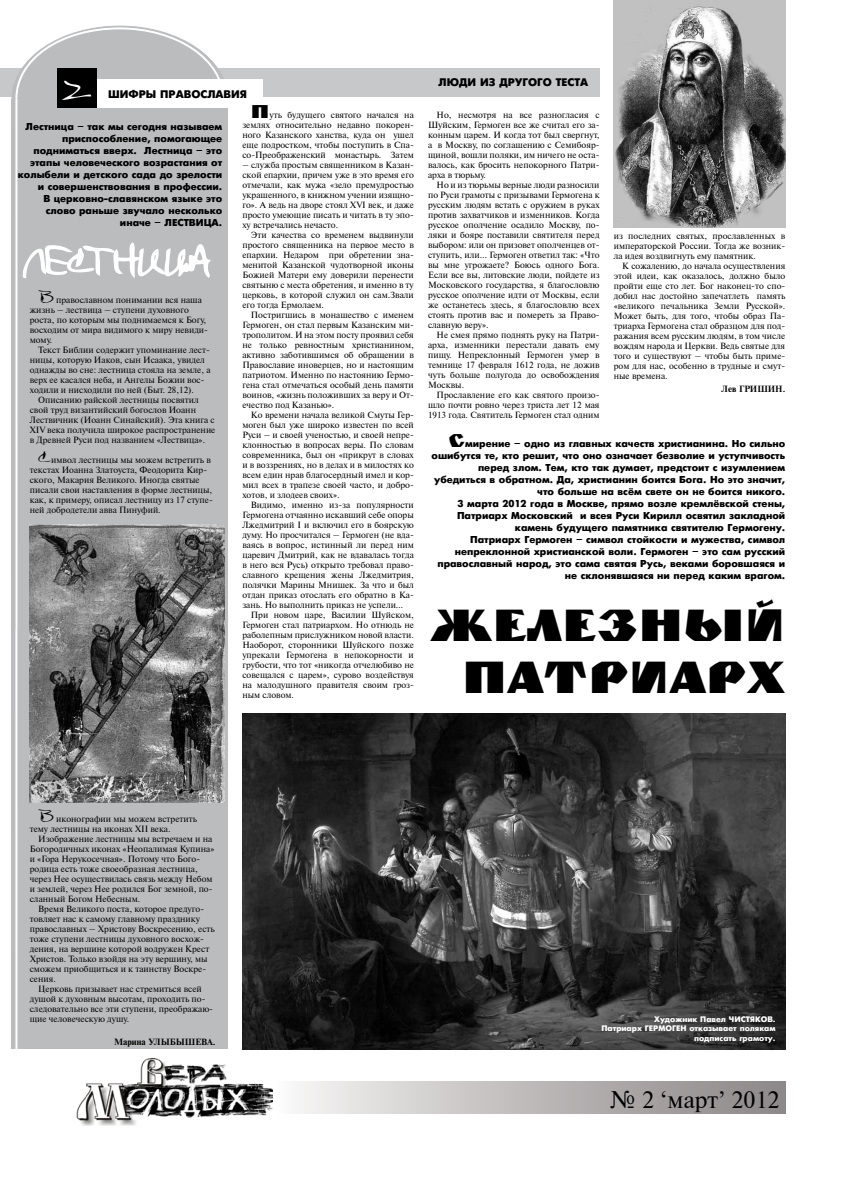
<style>
.page{position:relative;width:842px;height:1191px;background:#fff}
.page>*{position:absolute;margin:0;border:0;box-sizing:border-box;transform-origin:0 0}
.t1{font:43.6px/52.3px "Granit CTT";color:#000;text-align:right}
.t2{font:36px "Scrawl";color:#fff}
.t3{font:24px "Newton CTT";color:#000}
.t4{font:700 11px "Futuris";letter-spacing:.04em;color:#000}
.t5{font:700 11px "Futuris";color:#000}
.t6{font:700 10px/12px "Futuris";color:#000;text-align:right}
.t7{font:9px/10px "Newton CTT";color:#000;text-align:justify}
.t8{font:700 9px "Newton CTT";color:#000}
.t9{font:700 8px/9.6px "Futuris";color:#fff;text-align:right}
.s1{font-family:"Granit CTT";font-size:18px}
.s2{font-family:"Scrawl";font-size:18px}
.s3{font-family:"Granit CTT";font-weight:400;font-size:18px}
</style>
<div class="page">
<img style="left:77px;top:1058px;width:196px;height:67px">
<div style="left:274px;top:1081px;width:511px;height:32px;background:linear-gradient(to right,#f7f6f5,#898384)"></div>
<div style="left:0;top:68px;width:600px;height:28px;background:#c7c8ca"></div>
<div style="left:11px;top:99px;width:217px;height:532px;background:#babcbe"></div>
<svg style="left:11px;top:25px;width:212px;height:74px"></svg>
<hr style="left:15px;top:98px;width:3px;height:531px;background:#fff">
<div style="left:57px;top:79px;width:205px;height:29px;background:#fff"></div>
<div style="left:11px;top:631px;width:217px;height:418px;background:#babcbe"></div>
<div style="left:57px;top:68px;width:39px;height:40px;background:#000"></div>
<img style="left:242px;top:713px;width:543px;height:336px">
<img style="left:614px;top:0;width:171px;height:227px">
<hr style="left:15px;top:629px;width:2px;height:530px;background:#fff">
<img style="left:30px;top:524px;width:194px;height:278px">
<svg style="left:22px;top:242px;width:189px;height:37px"></svg>
<h2 class="t2" style="left:61px;top:66px;width:32px">2</h2>
<p class="t5" style="left:108px;top:88px;width:61px">шифры право</p>
<p class="t5" style="left:200px;top:88px;width:16px">славия</p>
<p class="t7" style="left:242px;top:110px;width:173px;text-indent:9px"><span class="s1">П</span>уть будущего святого начался на землях относительно недавно покорен&shy;ного Казанского ханства, куда он ушел еще подростком, чтобы поступить в Спа&shy;со-Преображенский монастырь. Затем</p>
<p class="t7" style="left:242px;top:160px;width:173px">– служба простым священником в Казан&shy;ской епархии, причем уже в это время его отмечали, как мужа «зело премудростью украшенного, в книжном учении изящно&shy;го». А ведь на дворе стоял XVI век, и даже просто умеющие писать и читать в ту эпо&shy;ху встречались нечасто.</p>
<p class="t7" style="left:242px;top:230px;width:173px;text-indent:9px">Эти качества со временем выдвинули простого священника на первое место в епархии. Недаром при обретении зна&shy;менитой Казанской чудотворной иконы Божией Матери ему доверили перенести святыню с места обретения, и именно в ту церковь, в которой служил он сам.Звали его тогда Ермолаем.</p>
<p class="t7" style="left:242px;top:310px;width:173px;text-indent:9px">Постригшись в монашество с именем Гермоген, он стал первым Казанским ми&shy;трополитом. И на этом посту проявил себя не только ревностным христианином, активно заботившимся об обращении в Православие иноверцев, но и настоящим патриотом. Именно по настоянию Гермо&shy;гена стал отмечаться особый день памяти воинов, «жизнь положивших за веру и От&shy;ечество под Казанью».</p>
<p class="t7" style="left:242px;top:410px;width:173px;text-indent:9px">Ко времени начала великой Смуты Гер&shy;моген был уже широко известен по всей Руси – и своей ученостью, и своей непре&shy;клонностью в вопросах веры. По словам современника, был он «прикрут в словах и в воззрениях, но в делах и в милостях ко всем един нрав благосердный имел и кор&shy;мил всех в трапезе своей часто, и добро&shy;хотов, и злодеев своих».</p>
<p class="t7" style="left:242px;top:500px;width:173px;text-indent:9px">Видимо, именно из-за популярности Гермогена отчаянно искавший себе опоры Лжедмитрий I и включил его в боярскую думу. Но просчитался – Гермоген (не вда&shy;ваясь в вопрос, истинный ли перед ним царевич Дмитрий, как не вдавалась тогда в него вся Русь) открыто требовал право&shy;славного крещения жены Лжедмитрия, полячки Марины Мнишек. За что и был отдан приказ отослать его обратно в Ка&shy;зань. Но выполнить приказ не успели…</p>
<p class="t7" style="left:242px;top:610px;width:173px;text-indent:9px">При новом царе, Василии Шуйском, Гермоген стал патриархом. Но отнюдь не раболепным прислужником новой власти.<br>Наоборот, сторонники Шуйского позже упрекали Гермогена в непокорности и грубости, что тот «никогда отчелюбиво не совещался с царем», сурово воздействуя на малодушного правителя своим гроз&shy;ным словом.</p>
<p class="t6" style="left:18px;top:121px;width:206px">Лестница – так мы сегодня называем приспособление, помогающее подниматься вверх. Лестница – это этапы человеческого возрастания от колыбели и детского сада до зрелости и совершенствования в профессии.<br>В церковно-славянском языке это слово раньше звучало несколько иначе – ЛЕСТВИ ЦА.</p>
<p class="t7" style="left:30px;top:295px;width:180px;text-align:left;text-indent:9px"><span class="s2">В</span> православном понимании вся наша жизнь – лествица – ступени духовного роста, по которым мы поднимаемся к Богу, восходим от мира видимого к миру невиди&shy;мому.</p>
<p class="t7" style="left:30px;top:345px;width:182px;text-align:left;text-indent:9px">Текст Библии содержит упоминание лест&shy;ницы, которую Иаков, сын Исаака, увидел однажды во сне: лестница стояла на земле, а верх ее касался неба, и Ангелы Божии вос&shy;ходили и нисходили по ней (Быт. 28,12).</p>
<p class="t7" style="left:30px;top:395px;width:187px;text-align:left;text-indent:9px">Описанию райской лестницы посвятил свой труд византийский богослов Иоанн Лествичник (Иоанн Синайский). Эта книга с XIV века получила широкое распространение в Древней Руси под названием «Лествица».</p>
<p class="t7" style="left:30px;top:455px;width:185px;text-align:left;text-indent:9px"><span class="s2">С</span>имвол лестницы мы можем встретить в текстах Иоанна Златоуста, Феодорита Кир&shy;ского, Макария Великого. Иногда святые писали свои наставления в форме лестницы, как, к примеру, описал лестницу из 17 ступе&shy;ней добродетели авва Пинуфий.</p>
<p class="t4" style="left:439px;top:76px;width:144px">люди из другого теста</p>
<p class="t7" style="left:428px;top:110px;width:173px;text-indent:9px">Но, несмотря на все разногласия с Шуйским, Гермоген все же считал его за&shy;конным царем. И когда тот был свергнут, а в Москву, по соглашению с Семибояр&shy;щиной, вошли поляки, им ничего не оста&shy;валось, как бросить непокорного Патри&shy;арха в тюрьму.</p>
<p class="t7" style="left:428px;top:180px;width:173px;text-indent:9px">Но и из тюрьмы верные люди разносили по Руси грамоты с призывами Гермогена к русским людям встать с оружием в руках против захватчиков и изменников. Когда русское ополчение осадило Москву, по&shy;ляки и бояре поставили святителя перед выбором: или он призовет ополченцев от&shy;ступить, или… Гермоген ответил так: «Что вы мне угрожаете? Боюсь одного Бога.<br>Если все вы, литовские люди, пойдете из Московского государства, я благословлю русское ополчение идти от Москвы, если же останетесь здесь, я благословлю всех стоять против вас и помереть за Право&shy;славную веру».</p>
<p class="t7" style="left:428px;top:330px;width:173px;text-indent:9px">Не смея прямо поднять руку на Патри&shy;арха, изменники перестали давать ему пищу. Непреклонный Гермоген умер в темнице 17 февраля 1612 года, не дожив чуть больше полугода до освобождения Москвы.</p>
<p class="t7" style="left:428px;top:390px;width:173px;text-indent:9px">Прославление его как святого произо&shy;шло почти ровно через триста лет 12 мая 1913 года. Святитель Гермоген стал одним</p>
<p class="t6" style="left:431px;top:438px;width:355px"><span class="s3">С</span>мирение – одно из главных качеств христианина. Но сильно ошибутся те, кто решит, что оно означает безволие и уступчивость перед злом. Тем, кто так думает, предстоит с изумлением убедиться в обратном. Да, христианин боится Бога. Но это значит, что больше на всём свете он не боится никого.<br>3 марта 2012 года в Москве, прямо возле кремлёвской стены, Патриарх Московский и всея Руси Кирилл освятил закладной камень будущего памятника святителю Гермогену.<br>Патриарх Гермоген – символ стойкости и мужества, символ непреклонной христианской воли. Гермоген – это сам русский православный народ, это сама святая Русь, веками боровшаяся и не склонявшаяся ни перед каким врагом.</p>
<h1 class="t1" style="left:430px;top:597px;width:357px">ЖЕЛЕЗНЫЙ<br>ПАТРИАРХ</h1>
<p class="t7" style="left:614px;top:230px;width:173px">из последних святых, прославленных в императорской России. Тогда же возник&shy;ла идея воздвигнуть ему памятник.</p>
<p class="t7" style="left:614px;top:260px;width:173px;text-indent:9px">К сожалению, до начала осуществления этой идеи, как оказалось, должно было пройти еще сто лет. Бог наконец-то спо&shy;добил нас достойно запечатлеть память «великого печальника Земли Русской».<br>Может быть, для того, чтобы образ Па&shy;триарха Гермогена стал образцом для под&shy;ражания всем русским людям, в том числе вождям народа и Церкви. Ведь святые для того и существуют – чтобы быть приме&shy;ром для нас, особенно в трудные и смут&shy;ные времена.</p>
<p class="t8" style="left:721px;top:383px;width:65px">Лев ГРИШИН.</p>
<p class="t7" style="left:30px;top:813px;width:169px;text-indent:9px"><span class="s2">В</span> иконографии мы можем встретить тему лестницы на иконах XII века.</p>
<p class="t7" style="left:30px;top:833px;width:186px;text-align:left;text-indent:9px">Изображение лестницы мы встречаем и на Богородичных иконах «Неопалимая Купина» и «Гора Нерукосечная». Потому что Бого&shy;родица есть тоже своеобразная лестница, через Нее осуществилась связь между Небом и землей, через Нее родился Бог земной, по&shy;сланный Богом Небесным.</p>
<p class="t7" style="left:30px;top:903px;width:187px;text-align:left;text-indent:9px">Время Великого поста, которое предуго&shy;товляет нас к самому главному празднику православных – Христову Воскресению, есть тоже ступени лестницы духовного восхож&shy;дения, на вершине которой водружен Крест Христов. Только взойдя на эту вершину, мы сможем приобщиться и к таинству Воскре&shy;сения.</p>
<p class="t7" style="left:30px;top:983px;width:185px;text-align:left;text-indent:9px">Церковь призывает нас стремиться всей душой к духовным высотам, проходить по&shy;следовательно все эти ступени, преображаю&shy;щие человеческую душу.</p>
<p class="t8" style="left:114px;top:1036px;width:103px">Марина УЛЫБЫШЕВА.</p>
<p class="t9" style="left:601px;top:1014px;width:176px">Художник Павел ЧИСТЯКОВ.<br>Патриарх ГЕРМОГЕН отказывает полякам подписать грамоту.</p>
<h3 class="t3" style="left:610px;top:1086px;width:171px">¹ 2 ‘март’ 2012</h3>
</div>
